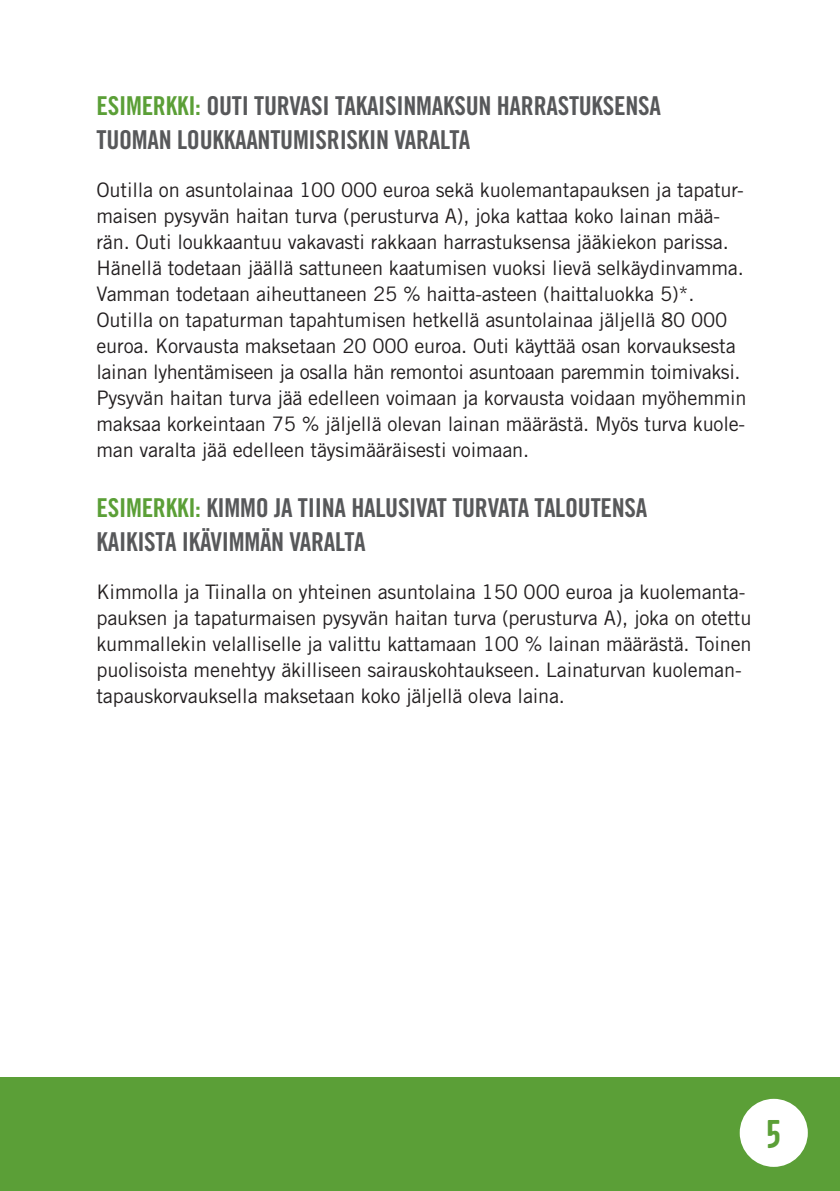
<style>
.page{position:relative;width:840px;height:1191px;background:#fff}
.page>*{position:absolute;margin:0;border:0;box-sizing:border-box;transform-origin:0 0}
.t1{font:700 40px "Garage Gothic S Pankki";color:#5b9f37}
.t2{font:26px/34px "Trade Gothic LT Std Bd Cn 20";letter-spacing:-.01em;color:#57585a}
.t3{font:20px/26px "Trade Gothic LT Std";letter-spacing:-.01em;color:#231f20}
.s1{color:#5b9f37}
</style>
<div class="page">
<div style="left:0;top:1077px;width:839px;height:114px;background:#5b9f37"></div>
<div style="left:739px;top:1098px;width:68px;height:68px;background:#fff;border-radius:50%"></div>
<h2 class="t2" style="left:96px;top:89px;width:566px"><span class="s1">ESIMERKKI:</span> OUTI TURVASI TAKAISINMAKSUN HARRASTUKSENSA<br>TUOMAN LOUKKAANTUMISRISKIN VARALTA</h2>
<p class="t3" style="left:96px;top:177px;width:651px">Outilla on asuntolainaa 100 000 euroa sekä kuolemantapauksen ja tapatur&shy;maisen pysyvän haitan turva (perusturva A), joka kattaa koko lainan mää&shy;rän. Outi loukkaantuu vakavasti rakkaan harrastuksensa jääkiekon parissa.<br>Hänellä todetaan jäällä sattuneen kaatumisen vuoksi lievä selkäydinvamma.<br>Vamman todetaan aiheuttaneen 25 % haitta-asteen (haittaluokka 5)*.<br>Outilla on tapaturman tapahtumisen hetkellä asuntolainaa jäljellä 80 000 euroa. Korvausta maksetaan 20 000 euroa. Outi käyttää osan korvauksesta lainan lyhentämiseen ja osalla hän remontoi asuntoaan paremmin toimivaksi.<br>Pysyvän haitan turva jää edelleen voimaan ja korvausta voidaan myöhemmin maksaa korkeintaan 75 % jäljellä olevan lainan määrästä. Myös turva kuole&shy;man varalta jää edelleen täysimääräisesti voimaan.</p>
<h2 class="t2" style="left:96px;top:491px;width:552px"><span class="s1">ESIMERKKI:</span> KIMMO JA TIINA HALUSIVAT TURVATA TALOUTENSA<br>KAIKISTA IKÄVIMMÄN VARALTA</h2>
<p class="t3" style="left:96px;top:579px;width:656px">Kimmolla ja Tiinalla on yhteinen asuntolaina 150 000 euroa ja kuolemanta&shy;pauksen ja tapaturmaisen pysyvän haitan turva (perusturva A), joka on otettu kummallekin velalliselle ja valittu kattamaan 100 % lainan määrästä. Toinen puolisoista menehtyy äkilliseen sairauskohtaukseen. Lainaturvan kuoleman&shy;tapauskorvauksella maksetaan koko jäljellä oleva laina.</p>
<h1 class="t1" style="left:766px;top:1112px;width:15px">5</h1>
</div>
